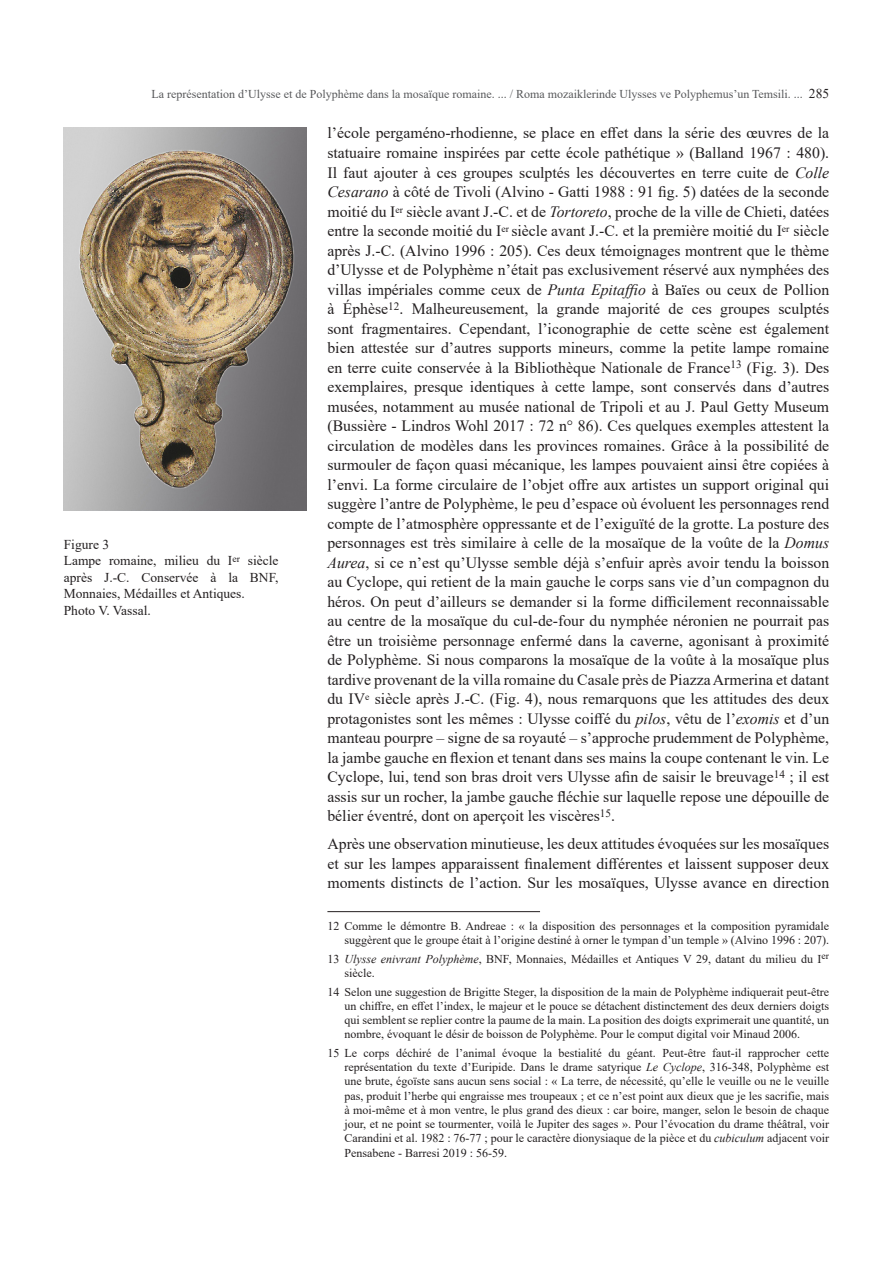
<style>
.page{position:relative;width:893px;height:1263px;background:#fff}
.page>*{position:absolute;margin:0;border:0;box-sizing:border-box;transform-origin:0 0}
.JMR_Metin{font:15.75px/19.5px "Times New Roman";color:#231f20;text-align:justify}
.JMR_Resimaltı{font:13.5px/16.5px "Times New Roman";color:#231f20;text-align:justify}
.JMR_Dipnot_2{font:12px/14.2px "Times New Roman";color:#231f20;text-align:justify}
.JMR_Sayfa_Üst_Başlık{font:12px "Times New Roman";color:#57585a}
.s1{font-size:13.5px;color:#231f20}
.s2{font-style:italic}
</style>
<div class="page">
<hr style="left:327px;top:911px;width:213px;height:1px;background:#231f20">
<img style="left:64px;top:128px;width:242px;height:382px">
<p class="JMR_Sayfa_Üst_Başlık" style="left:151px;top:85px;width:679px">La représentation d’Ulysse et de Polyphème dans la mosaïque romaine. ... / Roma mozaiklerinde Ulysses ve Polyphemus’un Temsili. ... <span class="s1">285</span></p>
<p class="JMR_Metin" style="left:327px;top:123px;width:503px">l’école pergaméno-rhodienne, se place en effet dans la série des œuvres de la statuaire romaine inspirées par cette école pathétique » (Balland 1967 : 480).<br>Il faut ajouter à ces groupes sculptés les découvertes en terre cuite de <span class="s2">Colle Cesarano</span> à côté de Tivoli (Alvino - Gatti 1988 : 91 fig. 5) datées de la seconde moitié du I<sup>er</sup> siècle avant J.-C. et de <span class="s2">Tortoreto</span>, proche de la ville de Chieti, datées entre la seconde moitié du I<sup>er</sup> siècle avant J.-C. et la première moitié du I<sup>er</sup> siècle après J.-C. (Alvino 1996 : 205). Ces deux témoignages montrent que le thème d’Ulysse et de Polyphème n’était pas exclusivement réservé aux nymphées des villas impériales comme ceux de <span class="s2">Punta Epitaffio</span> à Baïes ou ceux de Pollion à Éphèse<sup>12</sup>. Malheureusement, la grande majorité de ces groupes sculptés sont fragmentaires. Cependant, l’iconographie de cette scène est également bien attestée sur d’autres supports mineurs, comme la petite lampe romaine en terre cuite conservée à la Bibliothèque Nationale de France<sup>13</sup> (Fig. 3). Des exemplaires, presque identiques à cette lampe, sont conservés dans d’autres musées, notamment au musée national de Tripoli et au J. Paul Getty Museum (Bussière - Lindros Wohl 2017 : 72 n° 86). Ces quelques exemples attestent la circulation de modèles dans les provinces romaines. Grâce à la possibilité de surmouler de façon quasi mécanique, les lampes pouvaient ainsi être copiées à l’envi. La forme circulaire de l’objet offre aux artistes un support original qui suggère l’antre de Polyphème, le peu d’espace où évoluent les personnages rend compte de l’atmosphère oppressante et de l’exiguïté de la grotte. La posture des personnages est très similaire à celle de la mosaïque de la voûte de la <span class="s2">Domus Aurea</span>, si ce n’est qu’Ulysse semble déjà s’enfuir après avoir tendu la boisson au Cyclope, qui retient de la main gauche le corps sans vie d’un compagnon du héros. On peut d’ailleurs se demander si la forme difficilement reconnaissable au centre de la mosaïque du cul-de-four du nymphée néronien ne pourrait pas être un troisième personnage enfermé dans la caverne, agonisant à proximité de Polyphème. Si nous comparons la mosaïque de la voûte à la mosaïque plus tardive provenant de la villa romaine du Casale près de Piazza Armerina et datant du IV<sup>e</sup> siècle après J.-C. (Fig. 4), nous remarquons que les attitudes des deux protagonistes sont les mêmes : Ulysse coiffé du <span class="s2">pilos</span>, vêtu de l’<span class="s2">exomis</span> et d’un manteau pourpre – signe de sa royauté – s’approche prudemment de Polyphème, la jambe gauche en flexion et tenant dans ses mains la coupe contenant le vin. Le Cyclope, lui, tend son bras droit vers Ulysse afin de saisir le breuvage<sup>14</sup> ; il est assis sur un rocher, la jambe gauche fléchie sur laquelle repose une dépouille de bélier éventré, dont on aperçoit les viscères<sup>15</sup>.</p>
<p class="JMR_Metin" style="left:327px;top:833px;width:503px">Après une observation minutieuse, les deux attitudes évoquées sur les mosaïques et sur les lampes apparaissent finalement différentes et laissent supposer deux moments distincts de l’action. Sur les mosaïques, Ulysse avance en direction</p>
<p class="JMR_Dipnot_2" style="left:327px;top:919px;width:503px;text-align:right">12 Comme le démontre B. Andreae : « la disposition des personnages et la composition pyramidale suggèrent que le groupe était à l’origine destiné à orner le tympan d’un temple » (Alvino 1996 : 207).</p>
<p class="JMR_Dipnot_2" style="left:344px;top:951px;width:486px;text-indent:-17px">13 <span class="s2">Ulysse enivrant Polyphème</span>, BNF, Monnaies, Médailles et Antiques V 29, datant du milieu du I<sup>er </sup>siècle.</p>
<p class="JMR_Dipnot_2" style="left:344px;top:984px;width:486px;text-indent:-17px">14 Selon une suggestion de Brigitte Steger, la disposition de la main de Polyphème indiquerait peut-être un chiffre, en effet l’index, le majeur et le pouce se détachent distinctement des deux derniers doigts qui semblent se replier contre la paume de la main. La position des doigts exprimerait une quantité, un nombre, évoquant le désir de boisson de Polyphème. Pour le comput digital voir Minaud 2006.</p>
<p class="JMR_Dipnot_2" style="left:344px;top:1045px;width:486px;text-indent:-17px">15 Le corps déchiré de l’animal évoque la bestialité du géant. Peut-être faut-il rapprocher cette représentation du texte d’Euripide. Dans le drame satyrique <span class="s2">Le Cyclope</span>, 316-348, Polyphème est une brute, égoïste sans aucun sens social : « La terre, de nécessité, qu’elle le veuille ou ne le veuille pas, produit l’herbe qui engraisse mes troupeaux ; et ce n’est point aux dieux que je les sacrifie, mais à moi-même et à mon ventre, le plus grand des dieux : car boire, manger, selon le besoin de chaque jour, et ne point se tourmenter, voilà le Jupiter des sages ». Pour l’évocation du drame théâtral, voir Carandini et al. 1982 : 76-77 ; pour le caractère dionysiaque de la pièce et du <span class="s2">cubiculum</span> adjacent voir Pensabene - Barresi 2019 : 56-59.</p>
<p class="JMR_Resimaltı" style="left:64px;top:536px;width:47px">Figure 3</p>
<p class="JMR_Resimaltı" style="left:64px;top:552px;width:216px">Lampe romaine, milieu du I<sup>er</sup> siècle après J.-C. Conservée à la BNF, Monnaies, Médailles et Antiques.</p>
<p class="JMR_Resimaltı" style="left:64px;top:602px;width:89px">Photo V. Vassal.</p>
</div>
